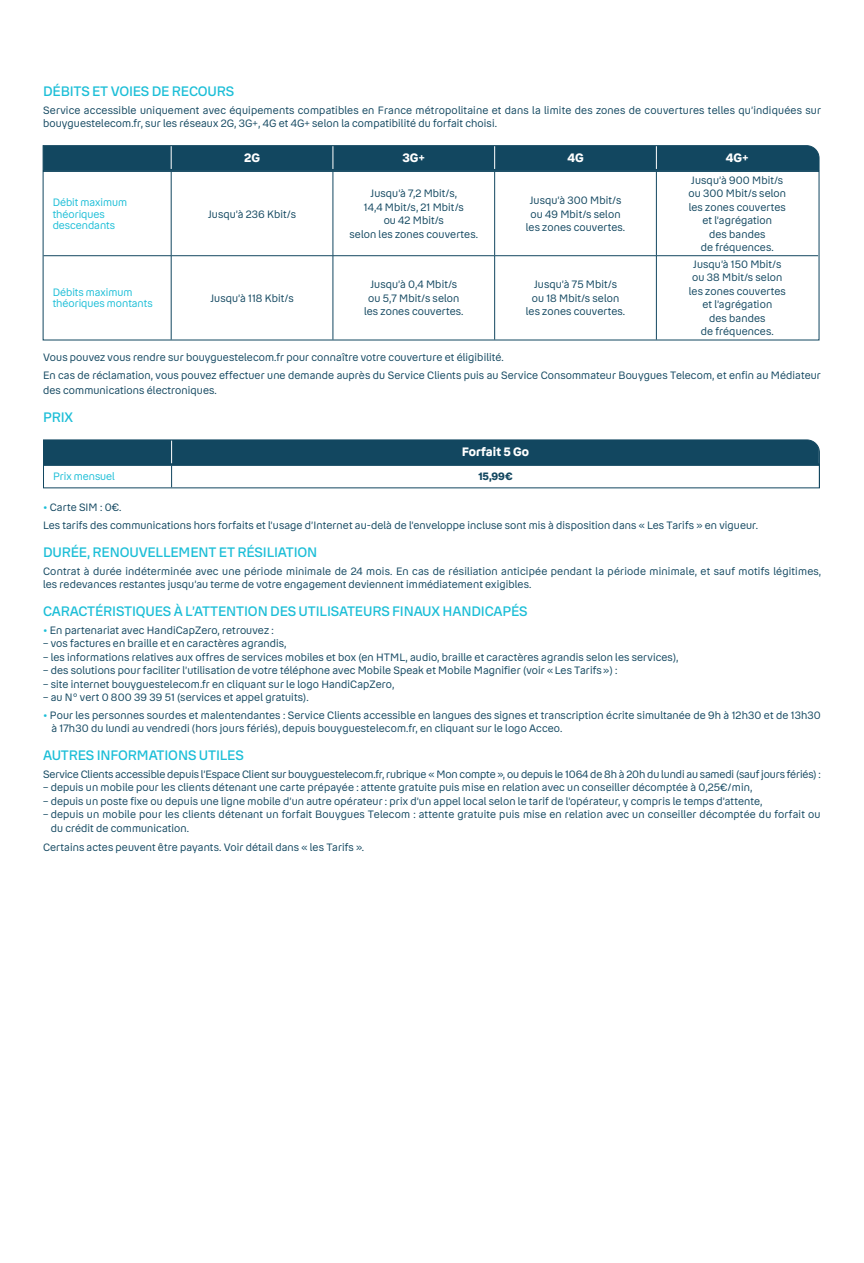
<style>
.page{position:relative;width:864px;height:1263px;background:#fff}
.page>*{position:absolute;margin:0;border:0;box-sizing:border-box;transform-origin:0 0}
.t1{font:500 13.5px "Bouygues Read";letter-spacing:-.01em;color:#1cbed7}
.t2{font:700 12px "Bouygues Read";color:#fff}
.t3{font:10.5px/13.5px "Bouygues Read";letter-spacing:.01em;color:#124760}
.t4{font:10.5px "Bouygues Read";letter-spacing:-.01em;color:#124760}
.t5{font:10.5px/11.2px "Bouygues Read";color:#1cbed7}
.t6{font:700 10.5px "Bouygues Read";color:#124760}
.s1{font-weight:700;color:#1cbed7}
</style>
<div class="page">
<hr style="left:171px;top:172px;width:1px;height:83px;background:#124760">
<hr style="left:332px;top:172px;width:1px;height:83px;background:#124760">
<hr style="left:494px;top:172px;width:1px;height:83px;background:#124760">
<hr style="left:655px;top:172px;width:1px;height:83px;background:#124760">
<hr style="left:43px;top:255px;width:128px;height:1px;background:#124760">
<hr style="left:171px;top:255px;width:162px;height:1px;background:#124760">
<hr style="left:171px;top:256px;width:1px;height:84px;background:#124760">
<hr style="left:333px;top:255px;width:161px;height:1px;background:#124760">
<hr style="left:332px;top:256px;width:1px;height:84px;background:#124760">
<hr style="left:494px;top:255px;width:162px;height:1px;background:#124760">
<hr style="left:494px;top:256px;width:1px;height:84px;background:#124760">
<hr style="left:656px;top:255px;width:161px;height:1px;background:#124760">
<hr style="left:655px;top:256px;width:1px;height:84px;background:#124760">
<div style="left:43px;top:171px;width:776px;height:169px;border:1px solid #124760"></div>
<svg style="left:42px;top:145px;width:777px;height:26px;background:#144961"></svg>
<svg style="left:43px;top:439px;width:776px;height:48px"></svg>
<p class="t1" style="left:43px;top:83px;width:193px">DÉBITS ET VOIES DE RECOURS</p>
<p class="t3" style="left:43px;top:104px;width:779px">Service accessible uniquement avec équipements compatibles en France métropolitaine et dans la limite des zones de couvertures telles qu’indiquées sur bouyguestelecom.fr, sur les réseaux 2G, 3G+, 4G et 4G+ selon la compatibilité du forfait choisi.</p>
<p class="t2" style="left:244px;top:151px;width:17px">2G</p>
<p class="t2" style="left:402px;top:151px;width:24px">3G+</p>
<p class="t2" style="left:567px;top:151px;width:18px">4G</p>
<p class="t2" style="left:725px;top:151px;width:24px">4G+</p>
<p class="t5" style="left:53px;top:197px;width:76px">Débit maximum théoriques descendants</p>
<p class="t3" style="left:208px;top:207px;width:89px">Jusqu’à 236 Kbit/s</p>
<p class="t5" style="left:53px;top:287px;width:101px">Débits maximum théoriques montants</p>
<p class="t3" style="left:210px;top:291px;width:85px">Jusqu’à 118 Kbit/s</p>
<p class="t3" style="left:349px;top:187px;width:130px;text-align:center">Jusqu’à 7,2 Mbit/s,<br>14,4 Mbit/s, 21 Mbit/s<br>ou 42 Mbit/s<br>selon les zones couvertes.</p>
<p class="t3" style="left:525px;top:194px;width:101px;text-align:center">Jusqu’à 300 Mbit/s ou 49 Mbit/s selon les zones couvertes.</p>
<p class="t3" style="left:364px;top:278px;width:101px;text-align:center">Jusqu’à 0,4 Mbit/s ou 5,7 Mbit/s selon les zones couvertes.</p>
<p class="t3" style="left:525px;top:278px;width:101px;text-align:center">Jusqu’à 75 Mbit/s<br>ou 18 Mbit/s selon les zones couvertes.</p>
<p class="t3" style="left:688px;top:174px;width:99px;text-align:center">Jusqu’à 900 Mbit/s ou 300 Mbit/s selon les zones couvertes et l’agrégation<br>des bandes<br>de fréquences.</p>
<p class="t3" style="left:688px;top:258px;width:98px;text-align:center">Jusqu’à 150 Mbit/s ou 38 Mbit/s selon les zones couvertes et l’agrégation<br>des bandes<br>de fréquences.</p>
<p class="t3" style="left:43px;top:349px;width:779px;line-height:17.7px">Vous pouvez vous rendre sur bouyguestelecom.fr pour connaître votre couverture et éligibilité.<br>En cas de réclamation, vous pouvez effectuer une demande auprès du Service Clients puis au Service Consommateur Bouygues Telecom, et enfin au Médiateur</p>
<p class="t3" style="left:43px;top:384px;width:175px">des communications électroniques.</p>
<p class="t1" style="left:43px;top:409px;width:32px">PRIX</p>
<p class="t2" style="left:461px;top:445px;width:69px">Forfait 5 Go</p>
<p class="t5" style="left:53px;top:471px;width:63px">Prix mensuel</p>
<p class="t6" style="left:478px;top:470px;width:36px">15,99€</p>
<p class="t3" style="left:43px;top:499px;width:716px;line-height:17.7px"><span class="s1">•</span> Carte SIM : 0€.<br>Les tarifs des communications hors forfaits et l’usage d’Internet au-delà de l’enveloppe incluse sont mis à disposition dans « Les Tarifs » en vigueur.</p>
<p class="t1" style="left:43px;top:544px;width:276px">DURÉE, RENOUVELLEMENT ET RÉSILIATION</p>
<p class="t3" style="left:43px;top:564px;width:779px">Contrat à durée indéterminée avec une période minimale de 24 mois. En cas de résiliation anticipée pendant la période minimale, et sauf motifs légitimes, les redevances restantes jusqu’au terme de votre engagement deviennent immédiatement exigibles.</p>
<p class="t1" style="left:43px;top:603px;width:486px">CARACTÉRISTIQUES À L’ATTENTION DES UTILISATEURS FINAUX HANDICAPÉS</p>
<p class="t3" style="left:43px;top:623px;width:232px"><span class="s1">•</span> En partenariat avec HandiCapZero, retrouvez :</p>
<p class="t3" style="left:43px;top:637px;width:245px">– vos factures en braille et en caractères agrandis,</p>
<p class="t3" style="left:43px;top:650px;width:636px">– les informations relatives aux offres de services mobiles et box (en HTML, audio, braille et caractères agrandis selon les services),</p>
<p class="t3" style="left:43px;top:664px;width:575px">– des solutions pour faciliter l’utilisation de votre téléphone avec Mobile Speak et Mobile Magnifier (voir «Les Tarifs») :</p>
<p class="t3" style="left:43px;top:677px;width:352px">– site internet bouyguestelecom.fr en cliquant sur le logo HandiCapZero,</p>
<p class="t3" style="left:43px;top:691px;width:267px">– au N° vert 0 800 39 39 51 (services et appel gratuits).</p>
<p class="t3" style="left:52px;top:708px;width:770px;text-indent:-8px"><span class="s1">•</span> Pour les personnes sourdes et malentendantes : Service Clients accessible en langues des signes et transcription écrite simultanée de 9h à 12h30 et de 13h30 à 17h30 du lundi au vendredi (hors jours fériés), depuis bouyguestelecom.fr, en cliquant sur le logo Acceo.</p>
<p class="t1" style="left:43px;top:747px;width:202px">AUTRES INFORMATIONS UTILES</p>
<p class="t4" style="left:43px;top:768px;width:779px">Service Clients accessible depuis l’Espace Client sur bouyguestelecom.fr, rubrique « Mon compte », ou depuis le 1064 de 8h à 20h du lundi au samedi (sauf jours fériés) :</p>
<p class="t3" style="left:43px;top:781px;width:710px">– depuis un mobile pour les clients détenant une carte prépayée : attente gratuite puis mise en relation avec un conseiller décomptée à 0,25€/min,</p>
<p class="t3" style="left:43px;top:794px;width:720px">– depuis un poste fixe ou depuis une ligne mobile d’un autre opérateur : prix d’un appel local selon le tarif de l’opérateur, y compris le temps d’attente,</p>
<p class="t3" style="left:51px;top:808px;width:770px;text-indent:-8px">– depuis un mobile pour les clients détenant un forfait Bouygues Telecom : attente gratuite puis mise en relation avec un conseiller décomptée du forfait ou du crédit de communication.</p>
<p class="t3" style="left:43px;top:841px;width:322px">Certains actes peuvent être payants. Voir détail dans « les Tarifs ».</p>
</div>
